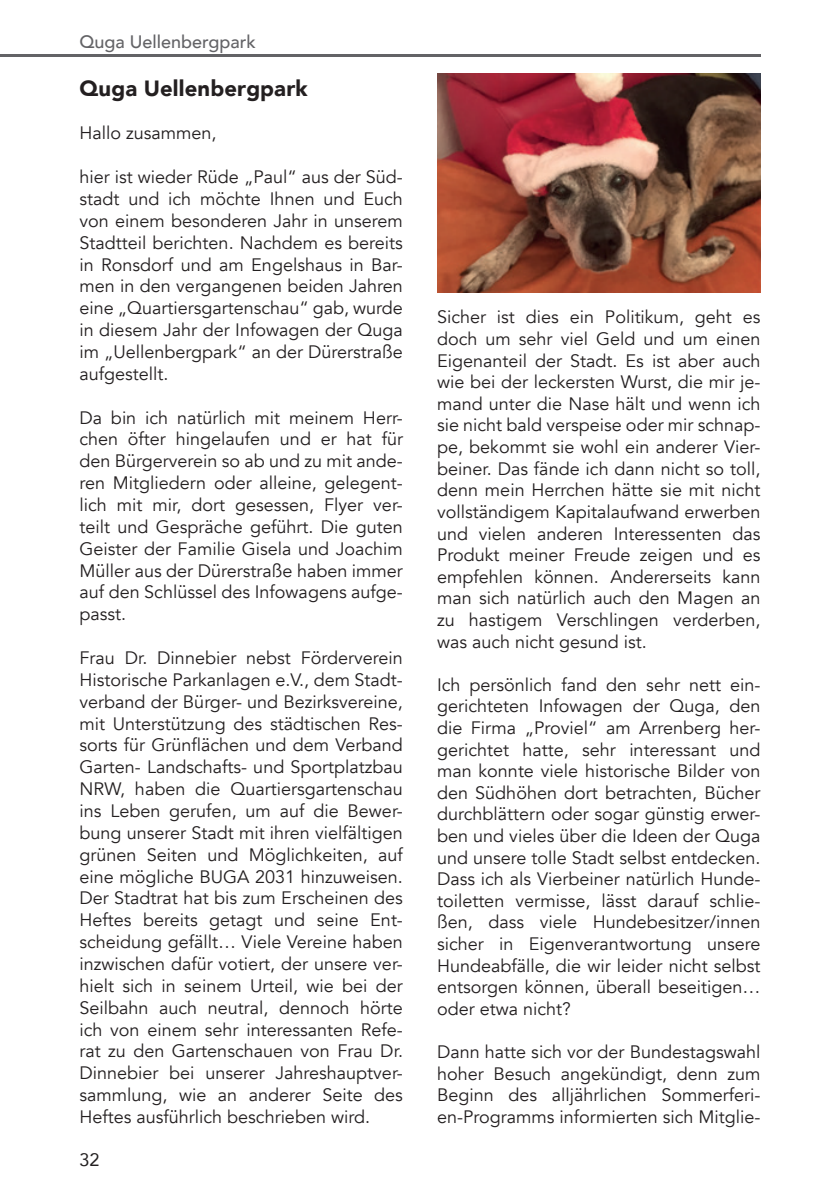
<style>
.page{position:relative;width:840px;height:1191px;background:#fff}
.page>*{position:absolute;margin:0;border:0;box-sizing:border-box;transform-origin:0 0}
.t1{font:900 22px "Avenir";letter-spacing:.01em;color:#231f20}
.t2{font:18px/21.8px "Avenir";color:#231f20;text-align:justify}
.t3{font:500 18px "Avenir";color:#636366}
.t4{font:18px "Avenir";color:#231f20}
</style>
<div class="page">
<hr style="left:0;top:54px;width:760px;height:3px;background:#636366">
<img style="left:437px;top:74px;width:323px;height:219px">
<p class="t3" style="left:79px;top:26px;width:178px">Quga Uellenbergpark</p>
<p class="t1" style="left:79px;top:69px;width:230px">Quga Uellenbergpark</p>
<p class="t2" style="left:79px;top:123px;width:139px">Hallo zusammen,</p>
<p class="t2" style="left:79px;top:166px;width:325px">hier ist wieder Rüde „Paul“ aus der Süd&shy;stadt und ich möchte Ihnen und Euch von einem besonderen Jahr in unserem Stadtteil berichten. Nachdem es bereits in Ronsdorf und am Engelshaus in Bar&shy;men in den vergangenen beiden Jahren eine „Quartiersgartenschau“ gab, wurde in diesem Jahr der Infowagen der Quga im „Uellenbergpark“ an der Dürerstraße aufgestellt.</p>
<p class="t2" style="left:79px;top:407px;width:325px">Da bin ich natürlich mit meinem Herr&shy;chen öfter hingelaufen und er hat für den Bürgerverein so ab und zu mit ande&shy;ren Mitgliedern oder alleine, gelegent&shy;lich mit mir, dort gesessen, Flyer ver&shy;teilt und Gespräche geführt. Die guten Geister der Familie Gisela und Joachim Müller aus der Dürerstraße haben immer auf den Schlüssel des Infowagens aufge&shy;passt.</p>
<p class="t2" style="left:79px;top:647px;width:325px">Frau Dr. Dinnebier nebst Förderverein Historische Parkanlagen e.V., dem Stadt&shy;verband der Bürger- und Bezirksvereine, mit Unterstützung des städtischen Res&shy;sorts für Grünflächen und dem Verband Garten- Landschafts- und Sportplatzbau NRW, haben die Quartiersgartenschau ins Leben gerufen, um auf die Bewer&shy;bung unserer Stadt mit ihren vielfältigen grünen Seiten und Möglichkeiten, auf eine mögliche BUGA 2031 hinzuweisen.<br>Der Stadtrat hat bis zum Erscheinen des Heftes bereits getagt und seine Ent&shy;scheidung gefällt… Viele Vereine haben inzwischen dafür votiert, der unsere ver&shy;hielt sich in seinem Urteil, wie bei der Seilbahn auch neutral, dennoch hörte ich von einem sehr interessanten Refe&shy;rat zu den Gartenschauen von Frau Dr.<br>Dinnebier bei unserer Jahreshauptver&shy;sammlung, wie an anderer Seite des Heftes ausführlich beschrieben wird.</p>
<p class="t4" style="left:79px;top:1145px;width:22px">32</p>
<p class="t2" style="left:437px;top:307px;width:325px">Sicher ist dies ein Politikum, geht es doch um sehr viel Geld und um einen Eigenanteil der Stadt. Es ist aber auch wie bei der leckersten Wurst, die mir je&shy;mand unter die Nase hält und wenn ich sie nicht bald verspeise oder mir schnap&shy;pe, bekommt sie wohl ein anderer Vier&shy;beiner. Das fände ich dann nicht so toll, denn mein Herrchen hätte sie mit nicht vollständigem Kapitalaufwand erwerben und vielen anderen Interessenten das Produkt meiner Freude zeigen und es empfehlen können. Andererseits kann man sich natürlich auch den Magen an zu hastigem Verschlingen verderben, was auch nicht gesund ist.</p>
<p class="t2" style="left:437px;top:674px;width:325px">Ich persönlich fand den sehr nett ein&shy;gerichteten Infowagen der Quga, den die Firma „Proviel“ am Arrenberg her&shy;gerichtet hatte, sehr interessant und man konnte viele historische Bilder von den Südhöhen dort betrachten, Bücher durchblättern oder sogar günstig erwer&shy;ben und vieles über die Ideen der Quga und unsere tolle Stadt selbst entdecken.<br>Dass ich als Vierbeiner natürlich Hunde&shy;toiletten vermisse, lässt darauf schlie&shy;ßen, dass viele Hundebesitzer/innen sicher in Eigenverantwortung unsere Hundeabfälle, die wir leider nicht selbst entsorgen können, überall beseitigen… oder etwa nicht?</p>
<p class="t2" style="left:437px;top:1041px;width:325px">Dann hatte sich vor der Bundestagswahl hoher Besuch angekündigt, denn zum Beginn des alljährlichen Sommerferi&shy;en-Programms informierten sich Mitglie-</p>
</div>
